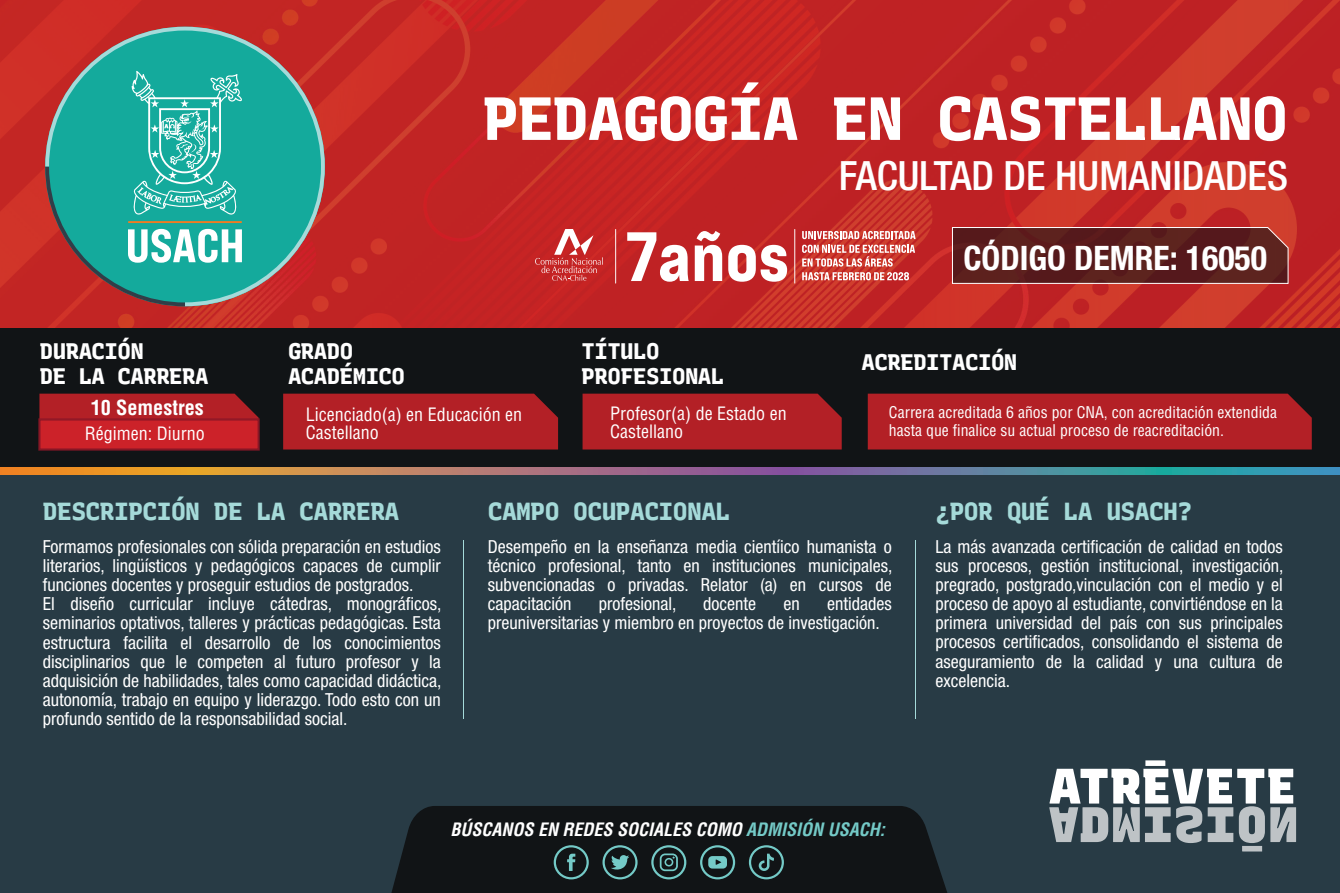
<style>
.page{position:relative;width:1340px;height:893px;background:#fff}
.page>*{position:absolute;margin:0;border:0;box-sizing:border-box;transform-origin:0 0}
.t1{font:800 60.75px "Recursive Monospace";letter-spacing:-.025em;color:#fff}
.t2{font:500 condensed 40.5px "Helvetica Neue LT Std";color:#fff}
.t3{font:700 condensed 33.75px "Helvetica Neue LT Std";color:#fff}
.t4{font:800 24.75px "Recursive Monospace";letter-spacing:-.025em;color:#a5dad9}
.t5{font:800 22.5px/24.8px "Recursive Monospace";letter-spacing:-.025em;color:#fff}
.t6{font:700 condensed 20.25px "Helvetica LT Std";color:#fff}
.t7{font:condensed 18px/19.1px "Helvetica Neue LT Std";color:#fff}
.t8{font:condensed 18px/18px "Helvetica LT Std";color:#fff}
.t9{font:italic 700 condensed 18px "Helvetica LT Std";color:#fff}
.t10{font:condensed 15.75px/18px "Helvetica LT Std";color:#fff}
.s1{color:#74cac7}
</style>
<div class="page">
<svg style="left:0;top:0;width:1339px;height:328px;background:#c42725"></svg>
<div style="left:0;top:328px;width:1339px;height:145px;background:#111416"></div>
<div style="left:0;top:470px;width:1339px;height:423px;background:#283b45"></div>
<svg style="left:1049px;top:760px;width:247px;height:91px"></svg>
<hr style="left:463px;top:540px;width:1px;height:178px;background:#a5dad9">
<hr style="left:914px;top:540px;width:1px;height:178px;background:#a5dad9">
<svg style="left:627px;top:232px;width:61px;height:50px"></svg>
<svg style="left:694px;top:231px;width:28px;height:50px"></svg>
<svg style="left:728px;top:245px;width:59px;height:37px"></svg>
<svg style="left:794px;top:229px;width:1px;height:55px"></svg>
<svg style="left:615px;top:229px;width:1px;height:55px"></svg>
<svg style="left:802px;top:231px;width:113px;height:8px"></svg>
<svg style="left:802px;top:245px;width:113px;height:35px;background:#d9736d"></svg>
<svg style="left:535px;top:229px;width:68px;height:52px;background:#ce4949"></svg>
<div style="left:391px;top:806px;width:557px;height:87px;background:#111416"></div>
<svg style="left:0;top:468px;width:1339px;height:7px;background:#92847b"></svg>
<svg style="left:951px;top:227px;width:337px;height:57px;background:#612725"></svg>
<div style="left:39px;top:394px;width:220px;height:24px;background:#b32026"></div>
<div style="left:867px;top:394px;width:444px;height:55px;background:#b32026"></div>
<div style="left:582px;top:394px;width:259px;height:55px;background:#b32026"></div>
<div style="left:38px;top:418px;width:222px;height:33px;background:#d1232a;border:2px solid #8d1727"></div>
<svg style="left:553px;top:845px;width:36px;height:34px"></svg>
<svg style="left:602px;top:845px;width:35px;height:34px"></svg>
<svg style="left:651px;top:845px;width:35px;height:34px"></svg>
<svg style="left:700px;top:845px;width:35px;height:34px"></svg>
<svg style="left:749px;top:845px;width:35px;height:34px"></svg>
<svg style="left:45px;top:27px;width:280px;height:279px;background:#4e9489"></svg>
<div style="left:283px;top:394px;width:275px;height:55px;background:#b32026"></div>
<h1 class="t1" style="left:483px;top:72px;width:806px">PEDAGOGÍA EN CASTELLANO</h1>
<h2 class="t2" style="left:838px;top:151px;width:451px">FACULTAD DE HUMANIDADES</h2>
<p class="t5" style="left:40px;top:338px;width:170px">DURACIÓN<br>DE LA CARRERA</p>
<p class="t5" style="left:288px;top:338px;width:118px">GRADO<br>ACADÉMICO</p>
<p class="t6" style="left:91px;top:395px;width:115px">10 Semestres</p>
<p class="t8" style="left:306px;top:405px;width:218px">Licenciado(a) en Educación en<br>Castellano</p>
<p class="t8" style="left:85px;top:425px;width:121px">Régimen: Diurno</p>
<p class="t5" style="left:581px;top:338px;width:144px">TÍTULO<br>PROFESIONAL</p>
<p class="t8" style="left:610px;top:405px;width:178px">Profesor(a) de Estado en<br>Castellano</p>
<h3 class="t3" style="left:963px;top:237px;width:305px">CÓDIGO DEMRE: 16050</h3>
<p class="t5" style="left:861px;top:348px;width:157px">ACREDITACIÓN</p>
<p class="t10" style="left:889px;top:403px;width:389px">Carrera acreditada 6 años por CNA, con acreditación extendida hasta que finalice su actual proceso de reacreditación.</p>
<h3 class="t4" style="left:43px;top:493px;width:358px">DESCRIPCIÓN DE LA CARRERA</h3>
<h3 class="t4" style="left:488px;top:493px;width:244px">CAMPO OCUPACIONAL</h3>
<h3 class="t4" style="left:935px;top:493px;width:258px">¿POR QUÉ LA USACH?</h3>
<p class="t7" style="left:43px;top:537px;width:400px">Formamos profesionales con sólida preparación en estudios literarios, lingüísticos y pedagógicos capaces de cumplir funciones docentes y proseguir estudios de postgrados.<br>El diseño curricular incluye cátedras, monográficos, seminarios optativos, talleres y prácticas pedagógicas. Esta estructura facilita el desarrollo de los conocimientos disciplinarios que le competen al futuro profesor y la adquisición de habilidades, tales como capacidad didáctica, autonomía, trabajo en equipo y liderazgo. Todo esto con un profundo sentido de la responsabilidad social.</p>
<p class="t7" style="left:935px;top:537px;width:349px;text-align:justify">La más avanzada certificación de calidad en todos sus procesos, gestión institucional, investigación, pregrado, postgrado,vinculación con el medio y el proceso de apoyo al estudiante, convirtiéndose en la primera universidad del país con sus principales procesos certificados, consolidando el sistema de aseguramiento de la calidad y una cultura de excelencia.</p>
<p class="t7" style="left:488px;top:537px;width:406px;text-align:justify">Desempeño en la enseñanza media cientíico humanista o técnico profesional, tanto en instituciones municipales, subvencionadas o privadas. Relator (a) en cursos de capacitación</p>
<p class="t7" style="left:599px;top:594px;width:79px">profesional,</p>
<p class="t7" style="left:703px;top:594px;width:54px">docente</p>
<p class="t7" style="left:783px;top:594px;width:18px">en</p>
<p class="t7" style="left:488px;top:594px;width:405px;text-indent:339px">entidades preuniversitarias y miembro en proyectos de investigación.</p>
<p class="t9" style="left:450px;top:819px;width:436px">BÚSCANOS EN REDES SOCIALES COMO <span class="s1">ADMISIÓN USACH:</span></p>
</div>
